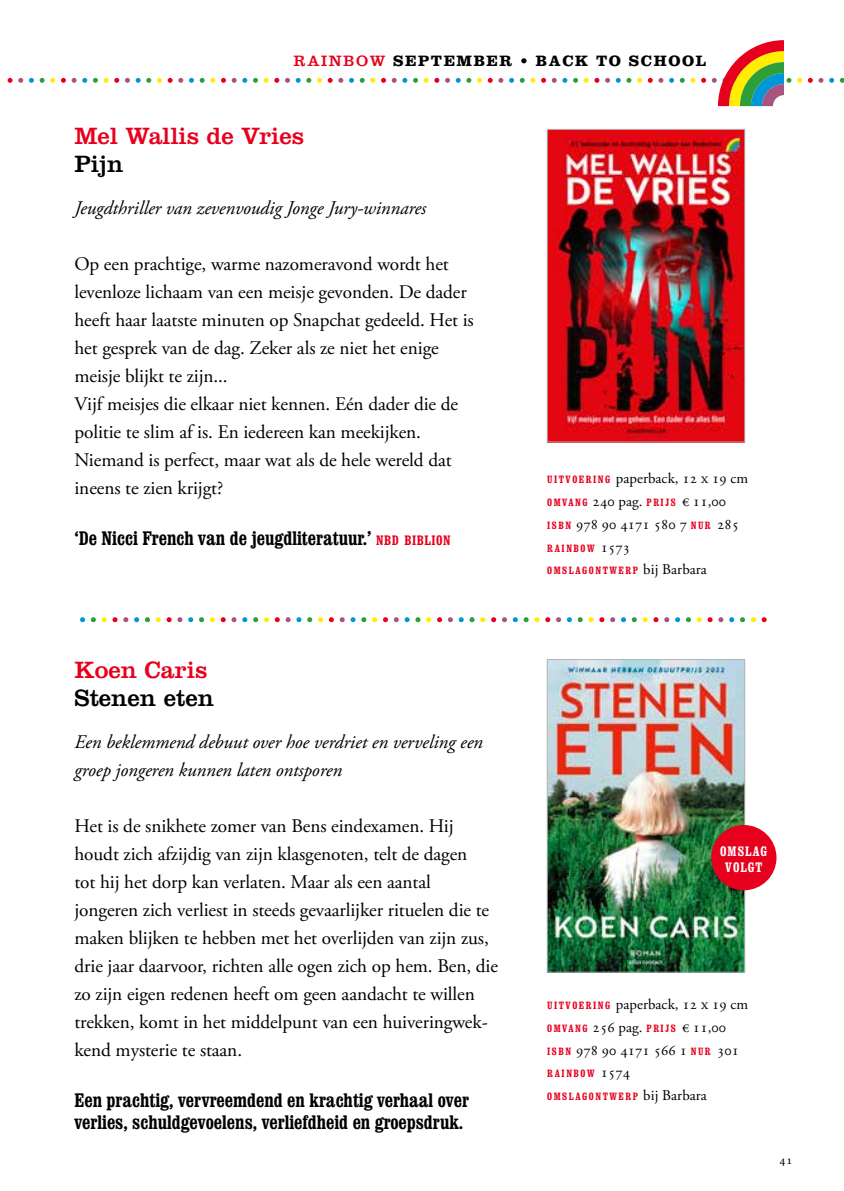
<style>
.page{position:relative;width:844px;height:1191px;background:#fff}
.page>*{position:absolute;margin:0;border:0;box-sizing:border-box;transform-origin:0 0}
.t1{font:24.5px "Clarendon";color:#e7001d}
.t2{font:24.5px "Clarendon";color:#000}
.t3{font:19.25px/28px "Adobe Garamond Pro";letter-spacing:-.005em;color:#000}
.t4{font:700 condensed 19.25px/22.8px "Clarendon BT";color:#000}
.t5{font:italic 19.25px/28px "Adobe Garamond Pro";letter-spacing:-.005em;color:#000}
.t6{font:700 15.58px "Clarendon";letter-spacing:.1em;color:#000}
.t7{font:14.88px/22.8px "Adobe Garamond Pro";letter-spacing:.005em;color:#000}
.t8{font:700 condensed 13.47px/15.8px "Clarendon BT";letter-spacing:.07em;color:#fff;text-align:center}
.t9{font:12.25px "Minion Pro";color:#000}
.t10{font:700 condensed 10.33px "Clarendon BT";letter-spacing:.145em;color:#e7001d}
.s1{font-weight:400;color:#e7001d}
.s2{font-size:13.47px;color:#e7001d}
.s3{font-family:"Clarendon BT";font-weight:700;font-stretch:condensed;font-size:10.33px;color:#e7001d}
.s4{font-family:"Adobe Garamond Pro";font-weight:400;font-stretch:normal;font-size:14.88px;color:#000}
</style>
<div class="page">
<svg style="left:8px;top:78px;width:15px;height:5px"></svg>
<svg style="left:29px;top:78px;width:5px;height:5px"></svg>
<svg style="left:40px;top:78px;width:15px;height:5px"></svg>
<svg style="left:61px;top:78px;width:5px;height:5px"></svg>
<svg style="left:72px;top:78px;width:15px;height:5px"></svg>
<svg style="left:93px;top:78px;width:5px;height:5px"></svg>
<svg style="left:104px;top:78px;width:15px;height:5px"></svg>
<svg style="left:125px;top:78px;width:5px;height:5px"></svg>
<svg style="left:136px;top:78px;width:15px;height:5px"></svg>
<svg style="left:157px;top:78px;width:5px;height:5px"></svg>
<svg style="left:168px;top:78px;width:4px;height:5px"></svg>
<svg style="left:178px;top:78px;width:5px;height:5px"></svg>
<svg style="left:189px;top:78px;width:5px;height:5px"></svg>
<svg style="left:200px;top:78px;width:4px;height:5px"></svg>
<svg style="left:210px;top:78px;width:5px;height:5px"></svg>
<svg style="left:221px;top:78px;width:15px;height:5px"></svg>
<svg style="left:242px;top:78px;width:5px;height:5px"></svg>
<svg style="left:253px;top:78px;width:15px;height:5px"></svg>
<svg style="left:274px;top:78px;width:5px;height:5px"></svg>
<svg style="left:285px;top:78px;width:15px;height:5px"></svg>
<svg style="left:306px;top:78px;width:5px;height:5px"></svg>
<svg style="left:317px;top:78px;width:15px;height:5px"></svg>
<svg style="left:338px;top:78px;width:5px;height:5px"></svg>
<svg style="left:349px;top:78px;width:15px;height:5px"></svg>
<svg style="left:370px;top:78px;width:5px;height:5px"></svg>
<svg style="left:381px;top:78px;width:15px;height:5px"></svg>
<svg style="left:402px;top:78px;width:5px;height:5px"></svg>
<svg style="left:413px;top:78px;width:15px;height:5px"></svg>
<svg style="left:434px;top:78px;width:5px;height:5px"></svg>
<svg style="left:445px;top:78px;width:15px;height:5px"></svg>
<svg style="left:466px;top:78px;width:5px;height:5px"></svg>
<svg style="left:477px;top:78px;width:15px;height:5px"></svg>
<svg style="left:498px;top:78px;width:5px;height:5px"></svg>
<svg style="left:509px;top:78px;width:15px;height:5px"></svg>
<svg style="left:530px;top:78px;width:5px;height:5px"></svg>
<svg style="left:541px;top:78px;width:15px;height:5px"></svg>
<svg style="left:562px;top:78px;width:5px;height:5px"></svg>
<svg style="left:573px;top:78px;width:15px;height:5px"></svg>
<svg style="left:594px;top:78px;width:5px;height:5px"></svg>
<svg style="left:605px;top:78px;width:15px;height:5px"></svg>
<svg style="left:626px;top:78px;width:5px;height:5px"></svg>
<svg style="left:637px;top:78px;width:15px;height:5px"></svg>
<svg style="left:658px;top:78px;width:5px;height:5px"></svg>
<svg style="left:669px;top:78px;width:15px;height:5px"></svg>
<svg style="left:690px;top:78px;width:5px;height:5px"></svg>
<svg style="left:797px;top:78px;width:15px;height:5px"></svg>
<svg style="left:818px;top:78px;width:5px;height:5px"></svg>
<svg style="left:829px;top:78px;width:14px;height:5px"></svg>
<img style="left:548px;top:661px;width:195px;height:309px">
<div style="left:546px;top:659px;width:199px;height:313px;border:1px solid #b1b4b4"></div>
<img style="left:548px;top:131px;width:195px;height:309px">
<div style="left:546px;top:129px;width:199px;height:313px;border:1px solid #b1b4b4"></div>
<svg style="left:701px;top:40px;width:90px;height:66px"></svg>
<svg style="left:80px;top:617px;width:5px;height:5px"></svg>
<svg style="left:91px;top:617px;width:5px;height:5px"></svg>
<svg style="left:102px;top:617px;width:15px;height:5px"></svg>
<svg style="left:123px;top:617px;width:5px;height:5px"></svg>
<svg style="left:134px;top:617px;width:5px;height:5px"></svg>
<svg style="left:145px;top:617px;width:5px;height:5px"></svg>
<svg style="left:156px;top:617px;width:26px;height:5px"></svg>
<svg style="left:188px;top:617px;width:5px;height:5px"></svg>
<svg style="left:199px;top:617px;width:5px;height:5px"></svg>
<svg style="left:210px;top:617px;width:5px;height:5px"></svg>
<svg style="left:221px;top:617px;width:15px;height:5px"></svg>
<svg style="left:242px;top:617px;width:5px;height:5px"></svg>
<svg style="left:253px;top:617px;width:5px;height:5px"></svg>
<svg style="left:264px;top:617px;width:5px;height:5px"></svg>
<svg style="left:275px;top:617px;width:15px;height:5px"></svg>
<svg style="left:296px;top:617px;width:5px;height:5px"></svg>
<svg style="left:307px;top:617px;width:5px;height:5px"></svg>
<svg style="left:318px;top:617px;width:5px;height:5px"></svg>
<svg style="left:329px;top:617px;width:15px;height:5px"></svg>
<svg style="left:350px;top:617px;width:5px;height:5px"></svg>
<svg style="left:361px;top:617px;width:5px;height:5px"></svg>
<svg style="left:372px;top:617px;width:5px;height:5px"></svg>
<svg style="left:383px;top:617px;width:26px;height:5px"></svg>
<svg style="left:415px;top:617px;width:5px;height:5px"></svg>
<svg style="left:426px;top:617px;width:5px;height:5px"></svg>
<svg style="left:437px;top:617px;width:5px;height:5px"></svg>
<svg style="left:448px;top:617px;width:15px;height:5px"></svg>
<svg style="left:469px;top:617px;width:5px;height:5px"></svg>
<svg style="left:480px;top:617px;width:5px;height:5px"></svg>
<svg style="left:491px;top:617px;width:5px;height:5px"></svg>
<svg style="left:502px;top:617px;width:15px;height:5px"></svg>
<svg style="left:523px;top:617px;width:5px;height:5px"></svg>
<svg style="left:534px;top:617px;width:5px;height:5px"></svg>
<svg style="left:545px;top:617px;width:5px;height:5px"></svg>
<svg style="left:556px;top:617px;width:15px;height:5px"></svg>
<svg style="left:577px;top:617px;width:5px;height:5px"></svg>
<svg style="left:588px;top:617px;width:5px;height:5px"></svg>
<svg style="left:599px;top:617px;width:5px;height:5px"></svg>
<svg style="left:610px;top:617px;width:5px;height:5px"></svg>
<svg style="left:621px;top:617px;width:15px;height:5px"></svg>
<svg style="left:642px;top:617px;width:5px;height:5px"></svg>
<svg style="left:653px;top:617px;width:5px;height:5px"></svg>
<svg style="left:664px;top:617px;width:5px;height:5px"></svg>
<svg style="left:675px;top:617px;width:15px;height:5px"></svg>
<svg style="left:696px;top:617px;width:5px;height:5px"></svg>
<svg style="left:707px;top:617px;width:5px;height:5px"></svg>
<svg style="left:718px;top:617px;width:5px;height:5px"></svg>
<svg style="left:729px;top:617px;width:15px;height:5px"></svg>
<svg style="left:750px;top:617px;width:5px;height:5px"></svg>
<svg style="left:761px;top:617px;width:5px;height:5px"></svg>
<div style="left:711px;top:825px;width:65px;height:65px;background:#e7001d;border-radius:50%"></div>
<p class="t6" style="left:293px;top:51px;width:414px"><span class="s1">RAINBOW</span> SEPTEMBER • BACK TO SCHOOL</p>
<p class="t1" style="left:74px;top:121px;width:231px">Mel Wallis de Vries</p>
<p class="t2" style="left:74px;top:149px;width:50px">Pijn</p>
<p class="t5" style="left:74px;top:194px;width:353px">Jeugdthriller van zevenvoudig Jonge Jury-winnares</p>
<p class="t3" style="left:74px;top:250px;width:401px">Op een prachtige, warme nazomeravond wordt het levenloze lichaam van een meisje gevonden. De dader heeft haar laatste minuten op Snapchat gedeeld. Het is het gesprek van de dag. Zeker als ze niet het enige meisje blijkt te zijn...<br>Vijf meisjes die elkaar niet kennen. Eén dader die de politie te slim af is. En iedereen kan meekijken.<br>Niemand is perfect, maar wat als de hele wereld dat ineens te zien krijgt?</p>
<p class="t4" style="left:74px;top:526px;width:378px">‘De Nicci French van de jeugdliteratuur.’ <span class="s2">NBD BIBLION</span></p>
<p class="t7" style="left:547px;top:468px;width:202px"><span class="s3">U I T V O E R I N G</span> paperback, 12 x 19 cm<br><span class="s3">OMVANG</span> 240 pag. <span class="s3">PRIJS</span> €11,00<br><span class="s3">I S B N</span> 978 90 4171 580 7 <span class="s3">N U R</span> 285</p>
<p class="t10" style="left:547px;top:541px;width:84px">RAINBOW <span class="s4">1573</span></p>
<p class="t10" style="left:547px;top:564px;width:161px">OMSLAGONTWERP <span class="s4">bij Barbara</span></p>
<p class="t1" style="left:74px;top:655px;width:134px">Koen Caris</p>
<p class="t2" style="left:74px;top:683px;width:141px">Stenen eten</p>
<p class="t5" style="left:74px;top:728px;width:410px">Een beklemmend debuut over hoe verdriet en verveling een groep jongeren kunnen laten ontsporen</p>
<p class="t3" style="left:74px;top:812px;width:425px">Het is de snikhete zomer van Bens eindexamen. Hij houdt zich afzijdig van zijn klasgenoten, telt de dagen<br>tot hij het dorp kan verlaten. Maar als een aantal jongeren zich verliest in steeds gevaarlijker rituelen die te maken blijken te hebben met het overlijden van zijn zus, drie jaar daarvoor, richten alle ogen zich op hem. Ben, die zo zijn eigen redenen heeft om geen aandacht te willen trekken, komt in het middelpunt van een huiveringwek&shy;kend mysterie te staan.</p>
<p class="t4" style="left:74px;top:1088px;width:396px">Een prachtig, vervreemdend en krachtig verhaal over verlies, schuldgevoelens, verliefdheid en groepsdruk.</p>
<p class="t8" style="left:720px;top:843px;width:49px">OMSLAG<br>VOLGT</p>
<p class="t7" style="left:547px;top:993px;width:202px"><span class="s3">U I T V O E R I N G</span> paperback, 12 x 19 cm<br><span class="s3">OMVANG</span> 256 pag. <span class="s3">PRIJS</span> €11,00<br><span class="s3">I S B N</span> 978 90 4171 566 1 <span class="s3">N U R</span> 301</p>
<p class="t10" style="left:547px;top:1067px;width:84px">RAINBOW <span class="s4">1574</span></p>
<p class="t10" style="left:547px;top:1090px;width:161px">OMSLAGONTWERP <span class="s4">bij Barbara</span></p>
<p class="t9" style="left:779px;top:1151px;width:15px">41</p>
</div>
